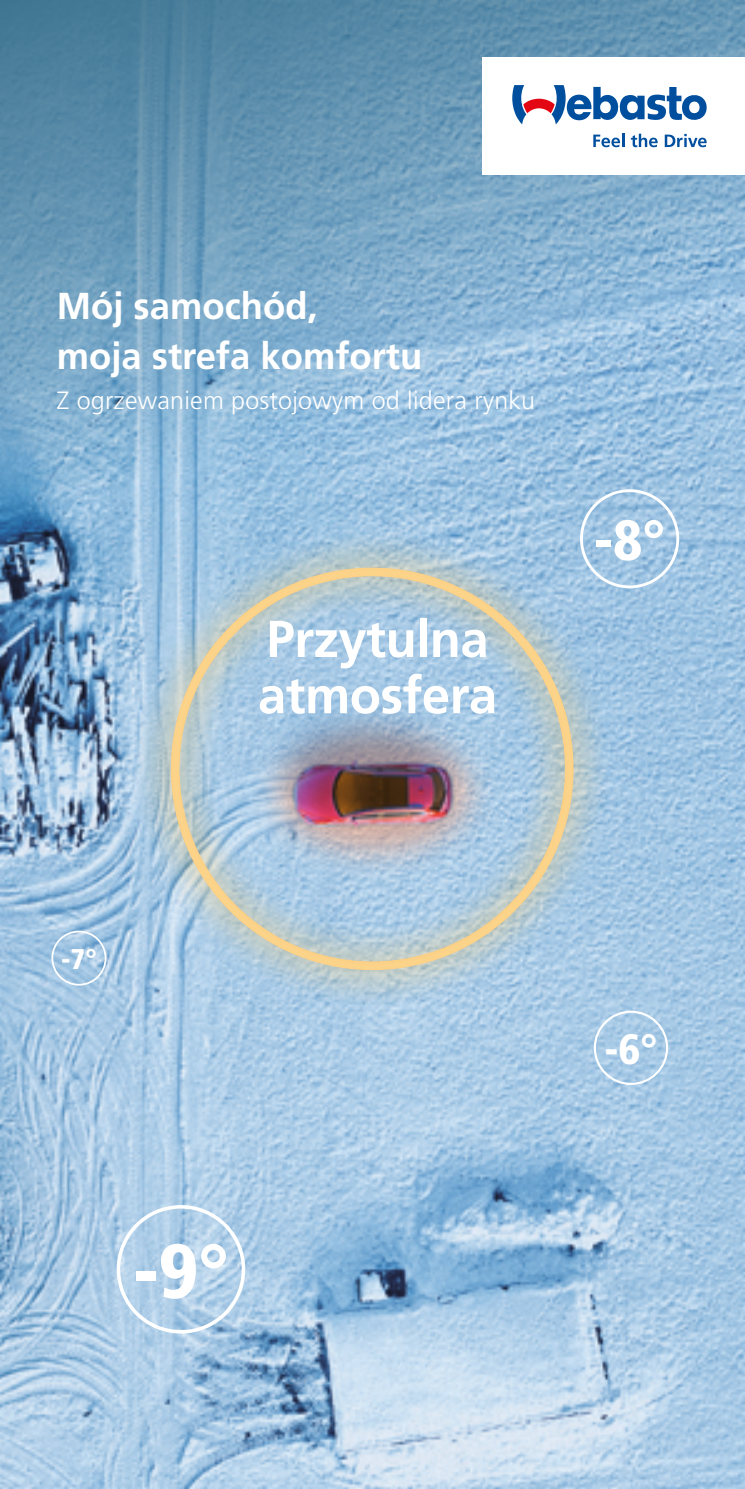
<style>
.page{position:relative;width:745px;height:1489px;background:#fff}
.page>*{position:absolute;margin:0;border:0;box-sizing:border-box;transform-origin:0 0}
.t1{font:900 condensed 76.25px "Frutiger LT Com";color:#fff}
.t2{font:900 condensed 56.5px "Frutiger LT Com";color:#fff}
.t3{font:700 52px/56.2px "Frutiger LT Com";letter-spacing:-.01em;color:#fff}
.t4{font:900 condensed 42.25px "Frutiger LT Com";color:#fff}
.t5{font:700 37.5px/50px "Frutiger LT Com";color:#fff}
.t6{font:900 condensed 28.5px "Frutiger LT Com";color:#fff}
.t7{font:300 25px "Frutiger LT Com";letter-spacing:.01em;color:#fff}
</style>
<div class="page">
<img style="left:0;top:663px;width:744px;height:825px">
<svg style="left:0;top:0;width:744px;height:663px;background:#7da9c8"></svg>
<div style="left:482px;top:57px;width:262px;height:117px;background:#fff"></div>
<svg style="left:593px;top:134px;width:31px;height:13px"></svg>
<svg style="left:630px;top:134px;width:27px;height:13px"></svg>
<svg style="left:664px;top:134px;width:42px;height:13px"></svg>
<svg style="left:512px;top:85px;width:194px;height:39px"></svg>
<div style="left:593px;top:1010px;width:74px;height:74px;border:2px solid #fff;border-radius:50%"></div>
<div style="left:579px;top:489px;width:99px;height:99px;border:3px solid #fff;border-radius:50%"></div>
<div style="left:117px;top:1204px;width:128px;height:129px;border:4px solid #fff;border-radius:50%"></div>
<div style="left:135px;top:531px;width:475px;height:475px;background:#fdce72;opacity:.87"></div>
<div style="left:157px;top:554px;width:429px;height:416px;background:#f8ac57;opacity:.69"></div>
<div style="left:51px;top:930px;width:55px;height:55px;border:2px solid #fff;border-radius:50%"></div>
<h3 class="t5" style="left:57px;top:281px;width:367px">Mój samochód,<br>moja strefa komfortu</h3>
<p class="t7" style="left:57px;top:386px;width:479px">Z ogrzewaniem postojowym od lidera rynku</p>
<h3 class="t3" style="left:258px;top:611px;width:241px">Przytulna atmosfera</h3>
<h2 class="t2" style="left:593px;top:506px;width:72px">-8°</h2>
<p class="t6" style="left:61px;top:941px;width:37px">-7°</p>
<h1 class="t1" style="left:133px;top:1225px;width:97px">-9°</h1>
<h3 class="t4" style="left:604px;top:1023px;width:55px">-6°</h3>
</div>
